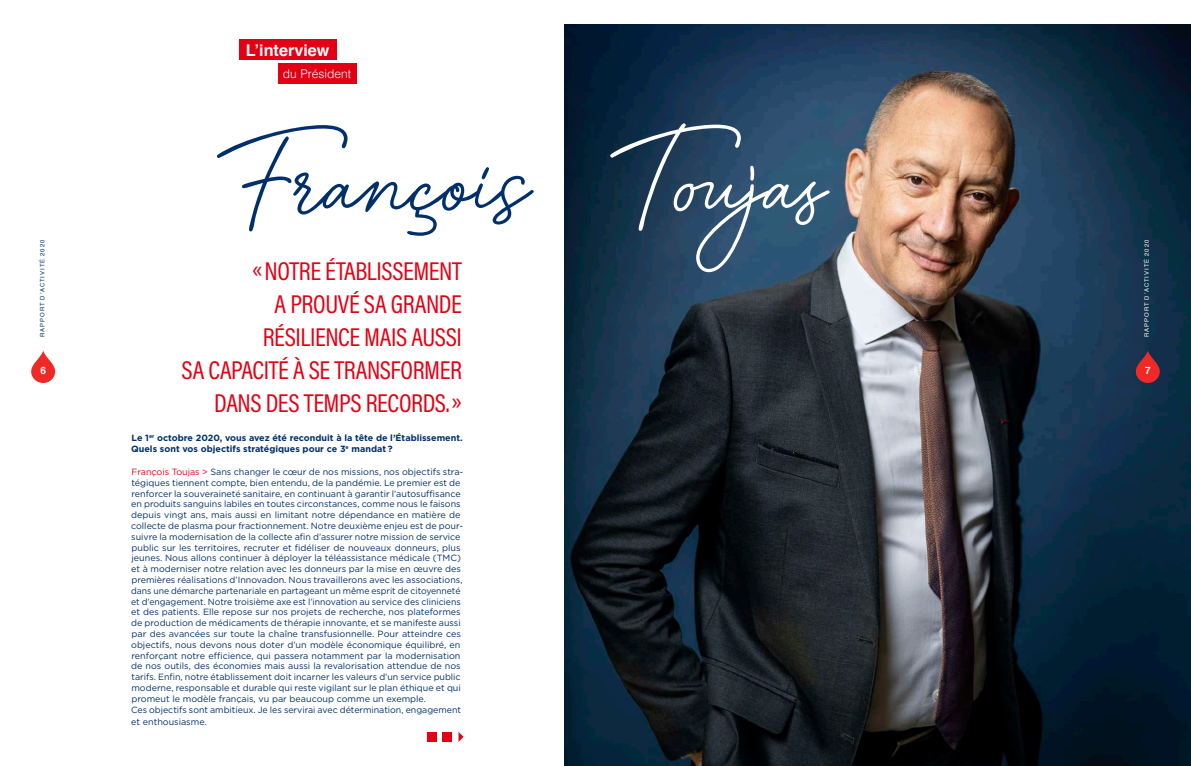
<style>
.page{position:relative;width:1191px;height:766px;background:#fff}
.page>*{position:absolute;margin:0;border:0;box-sizing:border-box;transform-origin:0 0}
.t1{font:700 117px "Kalista Script";color:#00306b}
.t2{font:700 117px "Kalista Script";color:#fff}
.t3{font:26px/33px "Acumin Variable Concept";letter-spacing:-.19em;color:#e30014;text-align:right}
.t4{font:700 16.2px "Helvetica";color:#fff}
.t5{font:300 12px "Helvetica";color:#fff}
.t6{font:700 10.1px "Helvetica";color:#fff}
.t7{font:9px/10.8px "Gotham";color:#00306b}
.t8{font:700 9px/10.8px "Gotham";color:#00306b}
.t9{font:6px "Helvetica";letter-spacing:.16em;color:#00306b}
.t10{font:6px "Helvetica";letter-spacing:.16em;color:#fff}
.s1{color:#e30014}
</style>
<div class="page">
<img style="left:564px;top:24px;width:627px;height:741px">
<div style="left:442px;top:732px;width:10px;height:9px;background:#e30014"></div>
<svg style="left:458px;top:732px;width:5px;height:9px"></svg>
<div style="left:427px;top:732px;width:10px;height:9px;background:#e30014"></div>
<div style="left:239px;top:40px;width:97px;height:20px;background:#e30014"></div>
<div style="left:277px;top:63px;width:79px;height:21px;background:#e30014"></div>
<svg style="left:1135px;top:350px;width:24px;height:33px"></svg>
<svg style="left:31px;top:350px;width:24px;height:33px"></svg>
<h3 class="t4" style="left:246px;top:37px;width:85px">L’interview</h3>
<h3 class="t5" style="left:283px;top:63px;width:70px">du Président</h3>
<h1 class="t2" style="left:610px;top:99px;width:226px">Toujas</h1>
<h1 class="t1" style="left:217px;top:99px;width:315px">François</h1>
<p class="t9" style="left:38px;top:337px;width:99px;rotate:-90deg">RAPPORT D’ACTIVITÉ 2020</p>
<p class="t10" style="left:1142px;top:337px;width:99px;rotate:-90deg">RAPPORT D’ACTIVITÉ 2020</p>
<h2 class="t3" style="left:181px;top:253px;width:286px">« NOTRE ÉTABLISSEMENT<br>APROUVÉ SAGRANDE<br>RÉSILIENCE MAIS AUSSI<br>SACAPACITÉ ÀSE TRANSFORMER<br>DANS DES TEMPS RECORDS. »</h2>
<p class="t6" style="left:40px;top:362px;width:7px">6</p>
<p class="t6" style="left:1145px;top:362px;width:7px">7</p>
<p class="t8" style="left:131px;top:432px;width:333px">Le 1<sup>er</sup> octobre 2020, vous avez été reconduit à la tête de l’Établissement.<br>Quels sont vos objectifs stratégiques pour ce 3<sup>e</sup> mandat ?</p>
<p class="t7" style="left:131px;top:466px;width:334px"><span class="s1">François Toujas &gt;</span> Sans changer le cœur de nos missions, nos objectifs stra&shy;tégiques tiennent compte, bien entendu, de la pandémie. Le premier est de renforcer la souveraineté sanitaire, en continuant à garantir l’autosuffisance en produits sanguins labiles en toutes circonstances, comme nous le faisons depuis vingt ans, mais aussi en limitant notre dépendance en matière de collecte de plasma pour fractionnement. Notre deuxième enjeu est de pour&shy;suivre la modernisation de la collecte afin d’assurer notre mission de service public sur les territoires, recruter et fidéliser de nouveaux donneurs, plus jeunes. Nous allons continuer à déployer la téléassistance médicale (TMC) et à moderniser notre relation avec les donneurs par la mise en œuvre des premières réalisations d’Innovadon. Nous travaillerons avec les associations, dans une démarche partenariale en partageant un même esprit de citoyenneté et d’engagement. Notre troisième axe est l’innovation au service des cliniciens et des patients. Elle repose sur nos projets de recherche, nos plateformes de production de médicaments de thérapie innovante, et se manifeste aussi par des avancées sur toute la chaîne transfusionnelle. Pour atteindre ces objectifs, nous devons nous doter d’un modèle économique équilibré, en renforçant notre efficience, qui passera notamment par la modernisation de nos outils, des économies mais aussi la revalorisation attendue de nos tarifs. Enfin, notre établissement doit incarner les valeurs d’un service public moderne, responsable et durable qui reste vigilant sur le plan éthique et qui promeut le modèle français, vu par beaucoup comme un exemple.<br>Ces objectifs sont ambitieux. Je les servirai avec détermination, engagement</p>
<p class="t7" style="left:131px;top:715px;width:77px">et enthousiasme.</p>
</div>
